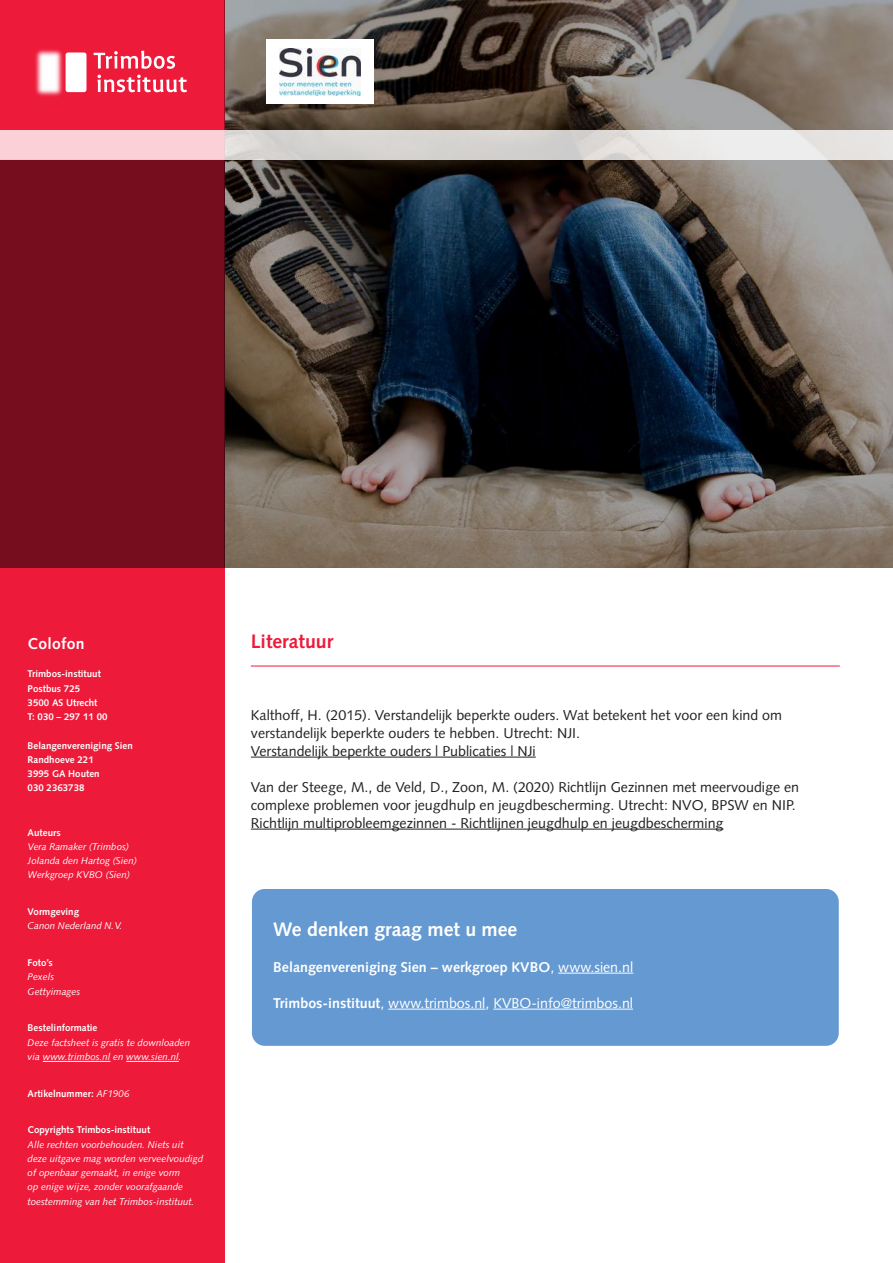
<style>
.page{position:relative;width:893px;height:1263px;background:#fff}
.page>*{position:absolute;margin:0;border:0;box-sizing:border-box;transform-origin:0 0}
.t1{font:700 19.5px "Syntax LT Std";color:#fff}
.t2{font:700 19.5px "Syntax LT Std";color:#ed1a3a}
.t3{font:700 15.75px "Syntax LT Std";letter-spacing:.02em;color:#fff}
.t4{font:14.25px/18px "Syntax LT Std";color:#231f20}
.t5{font:14.25px "Syntax LT Std";color:#fff}
.t6{font:700 14.25px "Syntax LT Std";color:#fff}
.t7{font:italic 9.75px/14.2px "Syntax LT Std";color:#fff}
.t8{font:700 9.75px/14.2px "Syntax LT Std";color:#fff}
.s1{font-weight:400;font-style:italic}
.s2{font-weight:400}
.s3{font-weight:700}
</style>
<div class="page">
<div style="left:252px;top:889px;width:587px;height:157px;background:#6599d1;border-radius:13px"></div>
<hr style="left:558px;top:973px;width:75px;height:1px;background:#fff">
<hr style="left:388px;top:1009px;width:97px;height:1px;background:#fff">
<hr style="left:493px;top:1009px;width:140px;height:1px;background:#fff">
<div style="left:0;top:0;width:225px;height:1263px;background:#ed1a3a"></div>
<div style="left:0;top:159px;width:225px;height:409px;background:#760d1e"></div>
<svg style="left:97px;top:51px;width:78px;height:18px"></svg>
<svg style="left:97px;top:75px;width:90px;height:17px"></svg>
<img style="left:35px;top:49px;width:62px;height:47px">
<hr style="left:43px;top:1061px;width:68px;height:1px;background:#fff">
<hr style="left:126px;top:1061px;width:53px;height:1px;background:#fff">
<svg style="left:225px;top:0;width:668px;height:568px;background:#504c4a"></svg>
<svg style="left:0;top:130px;width:893px;height:29px;background:#e5d9d9"></svg>
<hr style="left:251px;top:757px;width:285px;height:1px;background:#231f20">
<hr style="left:251px;top:829px;width:472px;height:1px;background:#231f20">
<div style="left:266px;top:39px;width:108px;height:65px;background:#fff"></div>
<img style="left:279px;top:49px;width:82px;height:47px">
<hr style="left:251px;top:666px;width:589px;height:1px;background:#ed1a3a">
<p class="t3" style="left:28px;top:634px;width:59px">Colofon</p>
<p class="t8" style="left:28px;top:667px;width:81px">Trimbos-instituut<br>Postbus 725<br>3500 AS Utrecht<br>T: 030 – 297 11 00</p>
<p class="t8" style="left:28px;top:738px;width:107px">Belangenvereniging Sien<br>Randhoeve 221<br>3995 GA Houten<br>030 2363738</p>
<p class="t8" style="left:28px;top:825px;width:35px">Auteurs</p>
<p class="t7" style="left:28px;top:839px;width:111px">Vera Ramaker (Trimbos)<br>Jolanda den Hartog (Sien)<br>Werkgroep KVBO (Sien)</p>
<p class="t8" style="left:28px;top:905px;width:53px">Vormgeving</p>
<p class="t7" style="left:28px;top:919px;width:97px">Canon Nederland N.V.</p>
<p class="t8" style="left:28px;top:956px;width:27px">Foto’s</p>
<p class="t7" style="left:28px;top:970px;width:54px">Pexels<br>Gettyimages</p>
<p class="t8" style="left:28px;top:1021px;width:71px">Bestelinformatie</p>
<p class="t7" style="left:28px;top:1035px;width:164px">Deze factsheet is gratis te downloaden via www.trimbos.nl en www.sien.nl.</p>
<p class="t8" style="left:28px;top:1086px;width:103px">Artikelnummer: <span class="s1">AF1906</span></p>
<p class="t8" style="left:28px;top:1123px;width:124px">Copyrights Trimbos-instituut</p>
<p class="t7" style="left:28px;top:1137px;width:177px">Alle rechten voorbehouden. Niets uit deze uitgave mag worden verveelvoudigd of openbaar gemaakt, in enige vorm<br>op enige wijze, zonder voorafgaande toestemming van het Trimbos-instituut.</p>
<h1 class="t2" style="left:251px;top:630px;width:84px">Literatuur</h1>
<p class="t4" style="left:251px;top:706px;width:533px">Kalthoff, H. (2015). Verstandelijk beperkte ouders. Wat betekent het voor een kind om verstandelijk beperkte ouders te hebben. Utrecht: NJI.<br>Verstandelijk beperkte ouders | Publicaties | NJi</p>
<p class="t4" style="left:251px;top:778px;width:550px">Van der Steege, M., de Veld, D., Zoon, M. (2020) Richtlijn Gezinnen met meervoudige en complexe problemen voor jeugdhulp en jeugdbescherming. Utrecht: NVO, BPSW en NIP.<br>Richtlijn multiprobleemgezinnen - Richtlijnen jeugdhulp en jeugdbescherming</p>
<h1 class="t1" style="left:273px;top:918px;width:246px">We denken graag met u mee</h1>
<p class="t6" style="left:273px;top:958px;width:362px">Belangenvereniging Sien – werkgroep KVBO<span class="s2">, www.sien.nl</span></p>
<p class="t5" style="left:273px;top:994px;width:361px"><span class="s3">Trimbos-instituut</span>, www.trimbos.nl, KVBO-info@trimbos.nl</p>
</div>
